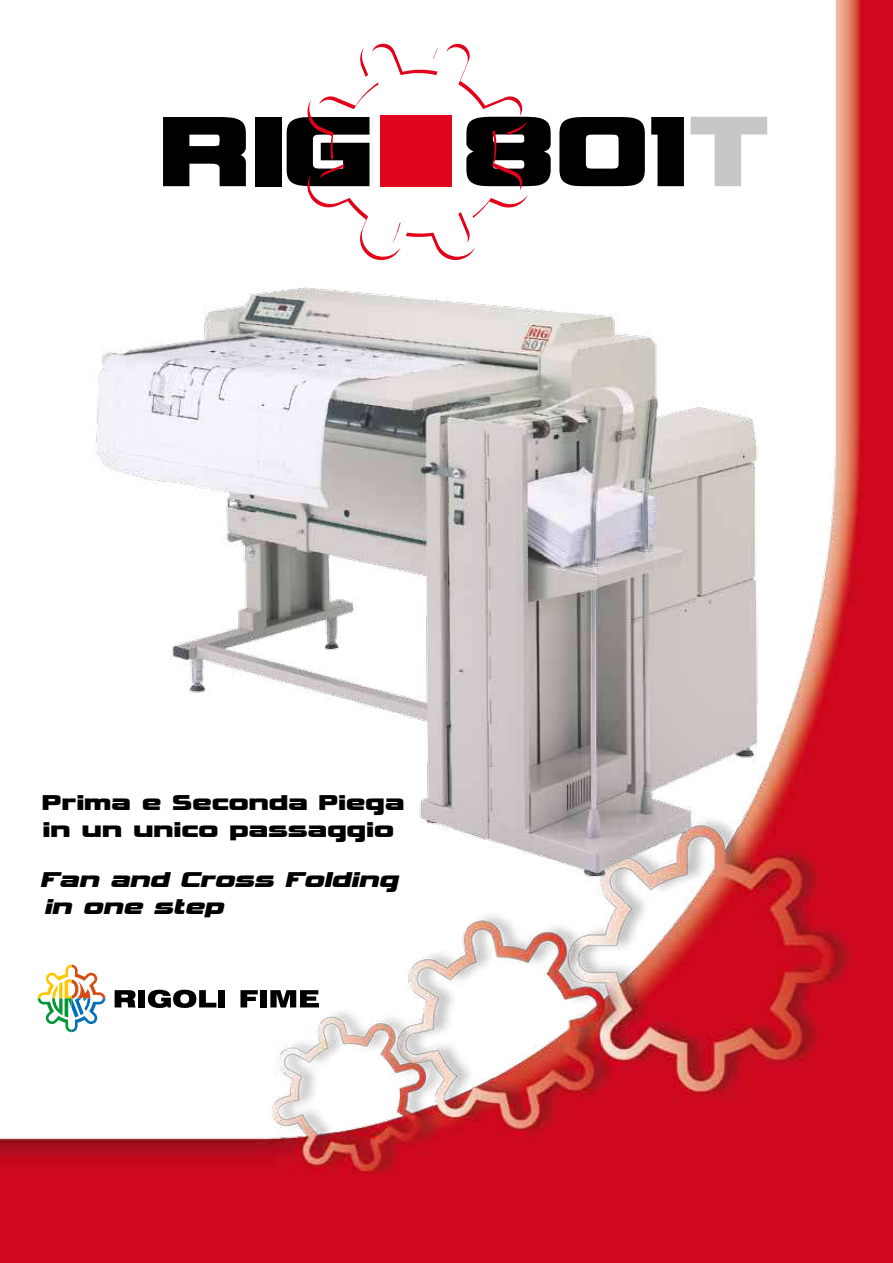
<style>
.page{position:relative;width:893px;height:1263px;background:#fff}
.page>*{position:absolute;margin:0;border:0;box-sizing:border-box;transform-origin:0 0}
.t1{font:139.65px "Vipnagorgialla";color:#000}
.t2{font:30px/27px "Vipnagorgialla";letter-spacing:.02em;color:#000}
.t3{font:italic 30px/27px "Vipnagorgialla";color:#000}
.s1{color:#e0041d}
.s2{color:#c6c7c8}
</style>
<div class="page">
<img style="left:0;top:0;width:893px;height:1263px">
<img style="left:50px;top:220px;width:756px;height:706px">
<svg style="left:305px;top:42px;width:223px;height:221px"></svg>
<svg style="left:38px;top:964px;width:67px;height:68px"></svg>
<svg style="left:115px;top:990px;width:21px;height:17px"></svg>
<div style="left:138px;top:990px;width:7px;height:17px;background:#000"></div>
<svg style="left:148px;top:990px;width:68px;height:18px"></svg>
<div style="left:219px;top:990px;width:6px;height:17px;background:#000"></div>
<svg style="left:240px;top:990px;width:18px;height:17px"></svg>
<div style="left:260px;top:990px;width:7px;height:17px;background:#000"></div>
<svg style="left:270px;top:990px;width:49px;height:17px"></svg>
<h1 class="t1" style="left:159px;top:91px;width:610px">RIG<span class="s1">■</span>801<span class="s2">T</span></h1>
<p class="t2" style="left:43px;top:790px;width:363px">Prima e Seconda Piega in un unico passaggio</p>
<p class="t3" style="left:40px;top:867px;width:365px">Fan and Cross Folding in one step</p>
</div>
